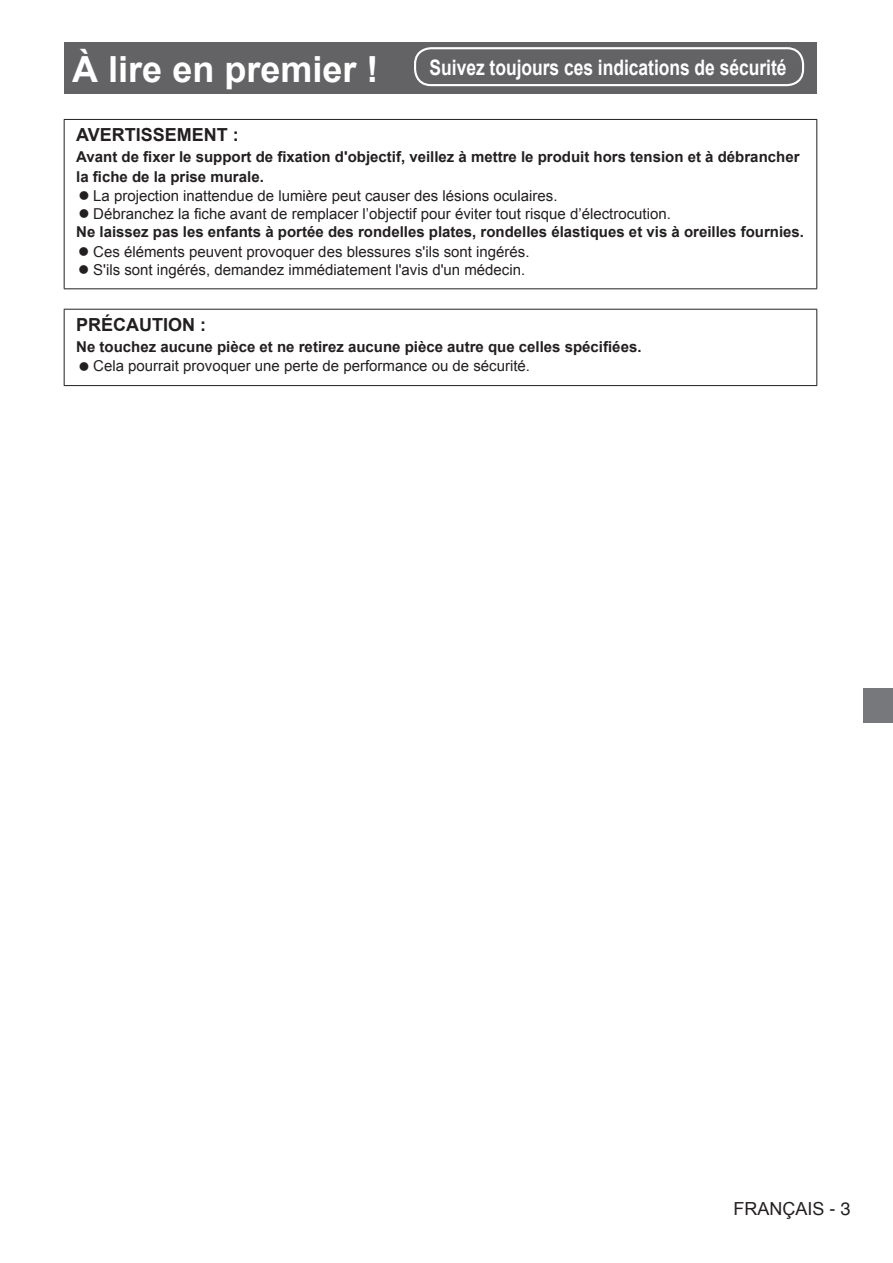
<style>
.page{position:relative;width:893px;height:1263px;background:#fff}
.page>*{position:absolute;margin:0;border:0;box-sizing:border-box;transform-origin:0 0}
.t1{font:700 36px "Arial";color:#fff}
.t2{font:700 21.3px "Arial";color:#fff;scale:.82 1}
.t3{font:700 18px "Arial";color:#231f20}
.t4{font:18px "Arial";color:#231f20}
.t5{font:15px/18px "Arial";color:#231f20}
.t6{font:700 15px/19.5px "Arial";color:#231f20}
.s1{font-family:"Helvetica"}
</style>
<div class="page">
<div style="left:863px;top:688px;width:30px;height:34px;background:#76787b"></div>
<div style="left:64px;top:43px;width:752px;height:51px;background:#636366"></div>
<hr style="left:64px;top:119px;width:753px;height:1px;background:#231f20">
<hr style="left:64px;top:120px;width:1px;height:168px;background:#231f20">
<hr style="left:816px;top:120px;width:1px;height:168px;background:#231f20">
<hr style="left:64px;top:288px;width:753px;height:1px;background:#231f20">
<hr style="left:64px;top:309px;width:753px;height:1px;background:#231f20">
<hr style="left:64px;top:310px;width:1px;height:75px;background:#231f20">
<hr style="left:816px;top:310px;width:1px;height:75px;background:#231f20">
<hr style="left:64px;top:385px;width:753px;height:1px;background:#231f20">
<div style="left:414px;top:47px;width:390px;height:39px;border:2px solid #fff;border-radius:16px"></div>
<h1 class="t1" style="left:72px;top:46px;width:308px">À lire en premier !</h1>
<p class="t3" style="left:76px;top:123px;width:164px">AVERTISSEMENT :</p>
<p class="t6" style="left:76px;top:148px;width:725px">Avant de fixer le support de fixation d'objectif, veillez à mettre le produit hors tension et à débrancher la fiche de la prise murale.</p>
<p class="t5" style="left:93px;top:187px;width:579px">La projection inattendue de lumière peut causer des lésions oculaires.<br>Débranchez la fiche avant de remplacer l’objectif pour éviter tout risque d’électrocution.</p>
<p class="t6" style="left:76px;top:223px;width:729px">Ne laissez pas les enfants à portée des rondelles plates, rondelles élastiques et vis à oreilles fournies.</p>
<p class="t5" style="left:93px;top:242px;width:438px">Ces éléments peuvent provoquer des blessures s'ils sont ingérés.<br>S'ils sont ingérés, demandez immédiatement l'avis d'un médecin.</p>
<p class="t3" style="left:76px;top:312px;width:131px">PRÉCAUTION :</p>
<p class="t6" style="left:76px;top:337px;width:567px">Ne touchez aucune pièce et ne retirez aucune pièce autre que celles spécifiées.</p>
<p class="t5" style="left:93px;top:357px;width:438px">Cela pourrait provoquer une perte de performance ou de sécurité.</p>
<h2 class="t2" style="left:430px;top:53px;width:437px">Suivez toujours ces indications de sécurité</h2>
<p class="t4" style="left:733px;top:1196px;width:119px">FRANÇAIS <span class="s1">- 3</span></p>
</div>
